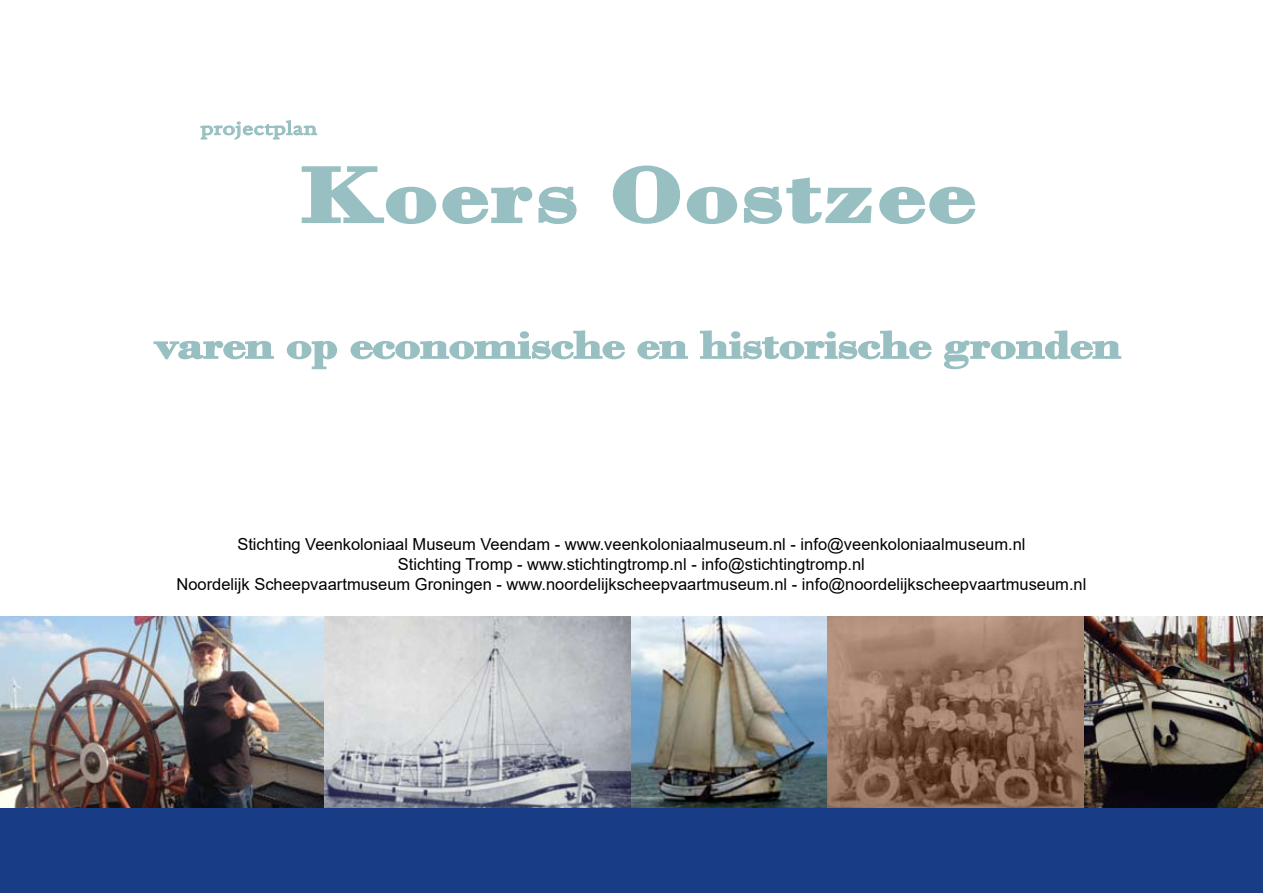
<style>
.page{position:relative;width:1263px;height:893px;background:#fff}
.page>*{position:absolute;margin:0;border:0;box-sizing:border-box;transform-origin:0 0}
.t1{font:700 82.2px "Bodoni";letter-spacing:.03em;color:#98bfc1;scale:1.33 1}
.t2{font:700 40.5px "Bodoni";letter-spacing:-.01em;color:#98bfc1;scale:1.32 1}
.t3{font:18px "DTL Documenta ST";letter-spacing:.02em;color:#98bfc1;scale:1.25 1}
.t4{font:16.5px/19.8px "Arial";color:#000;text-align:center}
</style>
<div class="page">
<div style="left:0;top:617px;width:1263px;height:276px;background:#183c85"></div>
<img style="left:0;top:617px;width:325px;height:191px">
<img style="left:325px;top:617px;width:938px;height:191px">
<svg style="left:612px;top:165px;width:364px;height:59px"></svg>
<svg style="left:153px;top:341px;width:121px;height:19px"></svg>
<svg style="left:286px;top:340px;width:51px;height:30px"></svg>
<svg style="left:350px;top:330px;width:275px;height:30px"></svg>
<svg style="left:637px;top:341px;width:52px;height:19px"></svg>
<svg style="left:700px;top:330px;width:232px;height:30px"></svg>
<svg style="left:944px;top:330px;width:178px;height:40px"></svg>
<svg style="left:200px;top:120px;width:377px;height:104px"></svg>
<p class="t3" style="left:200px;top:118px;width:95px">projectplan</p>
<h1 class="t1" style="left:301px;top:146px;width:508px">Koers Oostzee</h1>
<h2 class="t2" style="left:154px;top:321px;width:734px">varen op economische en historische gronden</h2>
<p class="t4" style="left:176px;top:534px;width:911px">Stichting Veenkoloniaal Museum Veendam - www.veenkoloniaalmuseum.nl - info@veenkoloniaalmuseum.nl<br>Stichting Tromp - www.stichtingtromp.nl - info@stichtingtromp.nl<br>Noordelijk Scheepvaartmuseum Groningen - www.noordelijkscheepvaartmuseum.nl - info@noordelijkscheepvaartmuseum.nl</p>
</div>
